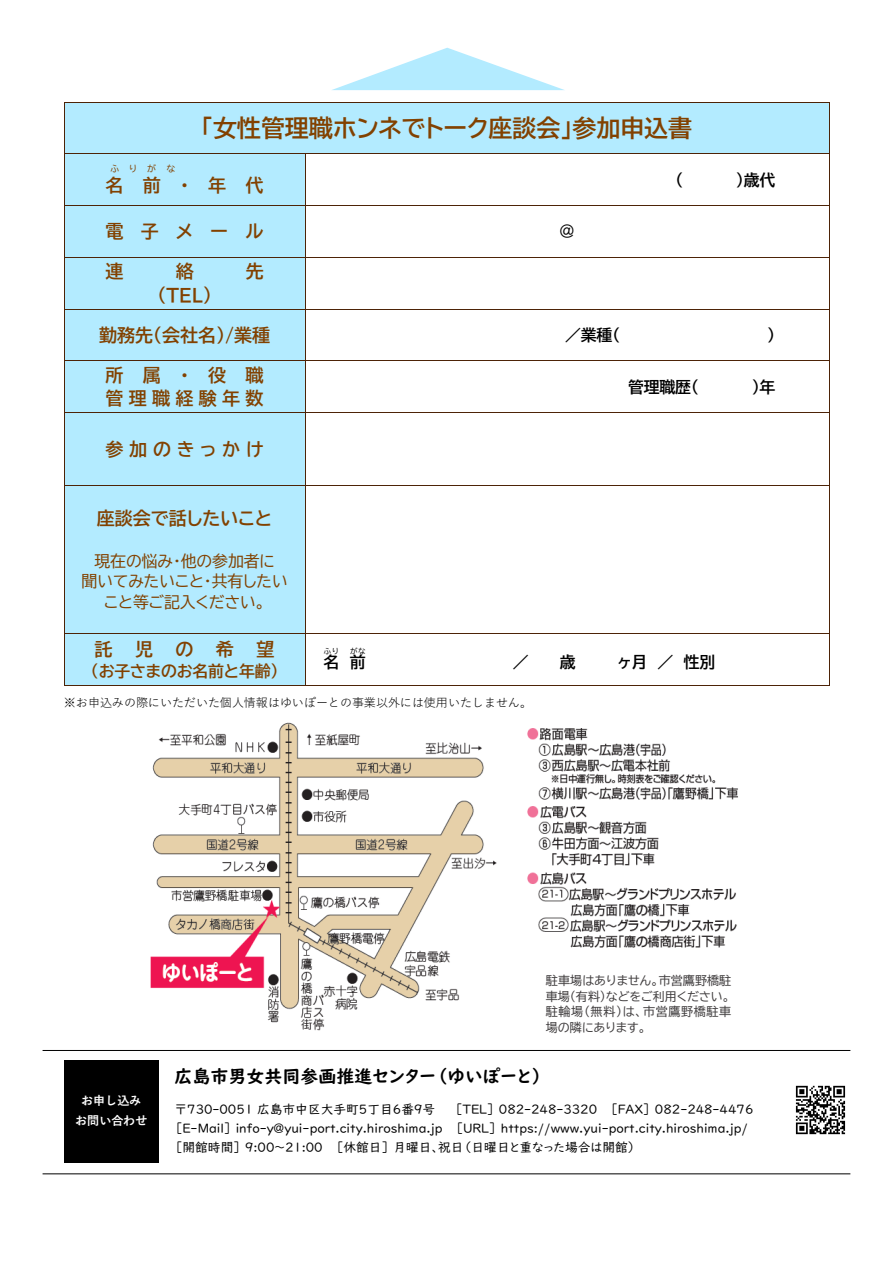
<style>
.page{position:relative;width:893px;height:1263px;background:#fff}
.page>*{position:absolute;margin:0;border:0;box-sizing:border-box;transform-origin:0 0}
.t1{font:24px "BIZ UDP Gothic Bold";color:#824100}
.t2{font:18px "BIZ UDP Gothic Bold";letter-spacing:.3em;color:#824100}
.t3{font:18px "UD Digi Kyokasho NK B";color:#000}
.t4{font:18px "BIZ UDP Gothic Bold";color:#824100}
.t5{font:18px "BIZ UDP Gothic Bold";letter-spacing:.32em;color:#824100}
.t6{font:15.9px/20.4px "BIZ UDP Gothic";color:#824100;text-align:center}
.t7{font:15.9px "BIZ UDP Gothic Bold";letter-spacing:-.01em;color:#000}
.t8{font:15.9px "BIZ UDP Gothic Bold";letter-spacing:-.01em;color:#824100}
.t9{font:15.9px "BIZ UDP Gothic";color:#000}
.t10{font:12.75px/19.2px "UD Digi Kyokasho NK R";color:#000}
.t11{font:12px/15.6px "BIZ UDP Gothic";color:#403d3e;text-align:justify}
.t12{font:12px "Yu Gothic";color:#000}
.t13{font:700 12px/20px "Yu Gothic";color:#fff;text-align:center}
.t14{font:9px "BIZ UDP Gothic";color:#824100}
.t15{font:7.5px "BIZ UDP Gothic";color:#000}
</style>
<div class="page">
<div style="left:65px;top:102px;width:764px;height:51px;background:#b3ebff"></div>
<hr style="left:65px;top:102px;width:764px;height:1px;background:#4d2307">
<hr style="left:64px;top:102px;width:1px;height:51px;background:#4d2307">
<hr style="left:829px;top:102px;width:1px;height:51px;background:#4d2307">
<div style="left:65px;top:154px;width:239px;height:51px;background:#b3ebff"></div>
<hr style="left:65px;top:153px;width:240px;height:1px;background:#4d2307">
<hr style="left:305px;top:153px;width:524px;height:1px;background:#4d2307">
<hr style="left:64px;top:154px;width:1px;height:51px;background:#4d2307">
<hr style="left:305px;top:154px;width:1px;height:51px;background:#4d2307">
<hr style="left:829px;top:154px;width:1px;height:51px;background:#4d2307">
<div style="left:65px;top:206px;width:239px;height:51px;background:#b3ebff"></div>
<hr style="left:65px;top:205px;width:240px;height:1px;background:#4d2307">
<hr style="left:305px;top:205px;width:524px;height:1px;background:#4d2307">
<hr style="left:64px;top:206px;width:1px;height:51px;background:#4d2307">
<hr style="left:305px;top:206px;width:1px;height:51px;background:#4d2307">
<hr style="left:829px;top:206px;width:1px;height:51px;background:#4d2307">
<div style="left:65px;top:258px;width:239px;height:51px;background:#b3ebff"></div>
<hr style="left:65px;top:257px;width:240px;height:1px;background:#4d2307">
<hr style="left:305px;top:257px;width:524px;height:1px;background:#4d2307">
<hr style="left:64px;top:258px;width:1px;height:51px;background:#4d2307">
<hr style="left:305px;top:258px;width:1px;height:51px;background:#4d2307">
<hr style="left:829px;top:258px;width:1px;height:51px;background:#4d2307">
<div style="left:65px;top:309px;width:239px;height:51px;background:#b3ebff"></div>
<hr style="left:65px;top:309px;width:240px;height:1px;background:#4d2307">
<hr style="left:305px;top:309px;width:524px;height:1px;background:#4d2307">
<hr style="left:64px;top:309px;width:1px;height:51px;background:#4d2307">
<hr style="left:305px;top:309px;width:1px;height:51px;background:#4d2307">
<hr style="left:829px;top:309px;width:1px;height:51px;background:#4d2307">
<div style="left:65px;top:361px;width:239px;height:51px;background:#b3ebff"></div>
<hr style="left:65px;top:360px;width:240px;height:1px;background:#4d2307">
<hr style="left:305px;top:360px;width:524px;height:1px;background:#4d2307">
<hr style="left:64px;top:361px;width:1px;height:51px;background:#4d2307">
<hr style="left:305px;top:361px;width:1px;height:51px;background:#4d2307">
<hr style="left:829px;top:361px;width:1px;height:51px;background:#4d2307">
<div style="left:65px;top:413px;width:239px;height:72px;background:#b3ebff"></div>
<hr style="left:65px;top:412px;width:240px;height:1px;background:#4d2307">
<hr style="left:305px;top:412px;width:524px;height:1px;background:#4d2307">
<hr style="left:64px;top:413px;width:1px;height:72px;background:#4d2307">
<hr style="left:305px;top:413px;width:1px;height:72px;background:#4d2307">
<hr style="left:829px;top:413px;width:1px;height:72px;background:#4d2307">
<div style="left:65px;top:486px;width:239px;height:147px;background:#b3ebff"></div>
<hr style="left:65px;top:485px;width:240px;height:1px;background:#4d2307">
<hr style="left:305px;top:485px;width:524px;height:1px;background:#4d2307">
<hr style="left:64px;top:486px;width:1px;height:147px;background:#4d2307">
<hr style="left:305px;top:486px;width:1px;height:147px;background:#4d2307">
<hr style="left:829px;top:486px;width:1px;height:147px;background:#4d2307">
<div style="left:65px;top:634px;width:239px;height:50px;background:#b3ebff"></div>
<hr style="left:65px;top:633px;width:240px;height:1px;background:#4d2307">
<hr style="left:305px;top:633px;width:524px;height:1px;background:#4d2307">
<hr style="left:64px;top:634px;width:1px;height:51px;background:#4d2307">
<hr style="left:65px;top:685px;width:240px;height:1px;background:#4d2307">
<hr style="left:305px;top:634px;width:1px;height:51px;background:#4d2307">
<hr style="left:305px;top:685px;width:524px;height:1px;background:#4d2307">
<hr style="left:829px;top:634px;width:1px;height:51px;background:#4d2307">
<div style="left:64px;top:1060px;width:94px;height:102px;background:#000"></div>
<img style="left:150px;top:722px;width:347px;height:309px">
<img style="left:527px;top:728px;width:211px;height:220px">
<hr style="left:43px;top:1050px;width:807px;height:1px;background:#000">
<img style="left:795px;top:1085px;width:51px;height:50px">
<hr style="left:43px;top:1173px;width:807px;height:1px;background:#000">
<svg style="left:332px;top:48px;width:232px;height:42px"></svg>
<p class="t1" style="left:201px;top:116px;width:493px">「女性管理職ホンネでトーク座談会」参加申込書</p>
<h2 class="t14" style="left:110px;top:164px;width:66px">ふりがな</h2>
<h2 class="t2" style="left:180px;top:176px;width:85px">・年代</h2>
<p class="t7" style="left:675px;top:172px;width:9px">（</p>
<p class="t7" style="left:736px;top:172px;width:41px">）歳代</p>
<p class="t2" style="left:105px;top:223px;width:160px">電子メール</p>
<h4 class="t9" style="left:559px;top:223px;width:17px">＠</h4>
<p class="t2" style="left:106px;top:262px;width:19px">連</p>
<p class="t2" style="left:176px;top:262px;width:19px">絡</p>
<p class="t2" style="left:246px;top:262px;width:19px">先</p>
<p class="t2" style="left:158px;top:286px;width:56px">（TEL）</p>
<p class="t2" style="left:99px;top:326px;width:172px">勤務先（会社名）/業種</p>
<p class="t7" style="left:565px;top:327px;width:57px">／業種（</p>
<p class="t7" style="left:767px;top:327px;width:9px">）</p>
<p class="t2" style="left:106px;top:366px;width:160px">所属・役職</p>
<p class="t2" style="left:106px;top:389px;width:160px">管理職経験年数</p>
<h2 class="t2" style="left:106px;top:176px;width:57px">名 前</h2>
<p class="t7" style="left:628px;top:379px;width:72px">管理職歴（</p>
<p class="t7" style="left:752px;top:379px;width:25px">）年</p>
<p class="t5" style="left:106px;top:440px;width:160px">参加のきっかけ</p>
<h2 class="t4" style="left:97px;top:509px;width:177px">座談会で話したいこと</h2>
<p class="t6" style="left:82px;top:550px;width:208px">現在の悩み・他の参加者に<br>聞いてみたいこと・共有したいこと等ご記入ください。</p>
<h2 class="t2" style="left:95px;top:640px;width:141px">託児の希</h2>
<h2 class="t2" style="left:256px;top:640px;width:19px">望</h2>
<p class="t8" style="left:91px;top:663px;width:189px">（お子さまのお名前と年齢）</p>
<p class="t15" style="left:350px;top:647px;width:17px">がな</p>
<p class="t15" style="left:324px;top:647px;width:16px">ふり</p>
<p class="t7" style="left:350px;top:654px;width:17px">前</p>
<p class="t7" style="left:323px;top:654px;width:17px">名</p>
<p class="t7" style="left:513px;top:654px;width:17px">／</p>
<p class="t7" style="left:560px;top:654px;width:17px">歳</p>
<p class="t7" style="left:618px;top:654px;width:99px">ヶ月 ／ 性別</p>
<p class="t12" style="left:64px;top:696px;width:470px">※お申込みの際にいただいた個人情報はゆいぽーとの事業以外には使用いたしません。</p>
<p class="t13" style="left:75px;top:1091px;width:74px">お申し込みお問い合わせ</p>
<p class="t11" style="left:546px;top:972px;width:187px">駐車場はありません。市営鷹野橋駐車場（有料）などをご利用ください。駐輪場（無料）は、市営鷹野橋駐車場の隣にあります。</p>
<h2 class="t3" style="left:174px;top:1067px;width:370px">広島市男女共同参画推進センター（ゆいぽーと）</h2>
<p class="t10" style="left:174px;top:1099px;width:262px">〒730-0051 広島市中区大手町５丁目６番９号</p>
<p class="t10" style="left:174px;top:1099px;width:580px;text-indent:280px">［TEL］ 082-248-3320 ［FAX］ 082-248-4476［E-Mail］ info-y@yui-port.city.hiroshima.jp ［URL］ https://www.yui-port.city.hiroshima.jp/［開館時間］ 9:00～21:00 ［休館日］月曜日、祝日（日曜日と重なった場合は開館）</p>
</div>
